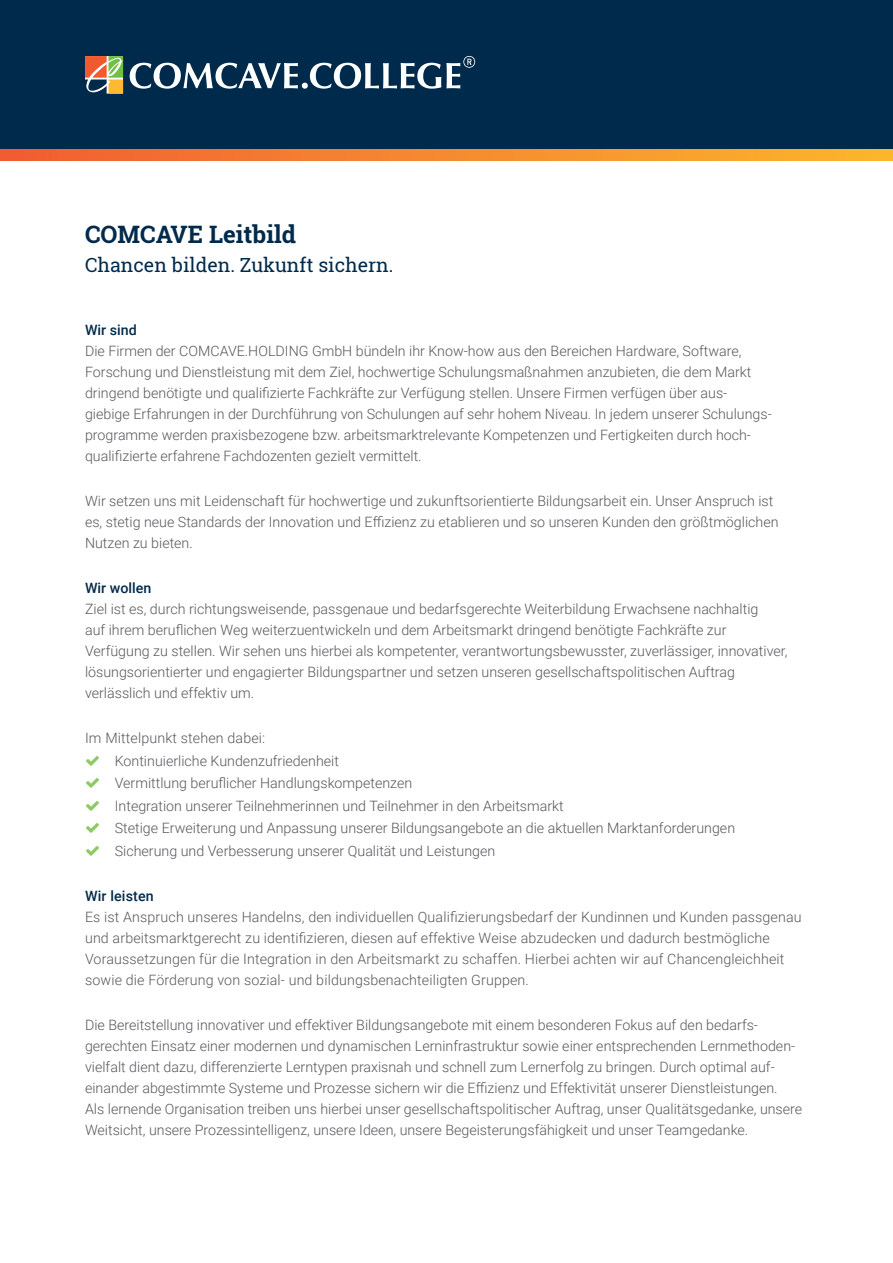
<style>
.page{position:relative;width:893px;height:1263px;background:#fff}
.page>*{position:absolute;margin:0;border:0;box-sizing:border-box;transform-origin:0 0}
.t1{font:700 24px "Roboto Slab";color:#002a4b}
.t2{font:19.5px "Roboto Slab";color:#002a4b}
.t3{font:300 14.25px/21px "Roboto";color:#57585a}
.t4{font:500 14.25px "Roboto";color:#002a4b}
</style>
<div class="page">
<div style="left:0;top:0;width:893px;height:150px;background:#002a4b"></div>
<svg style="left:0;top:150px;width:893px;height:10px;background:#f5892f"></svg>
<svg style="left:130px;top:56px;width:345px;height:33px"></svg>
<svg style="left:85px;top:56px;width:38px;height:38px"></svg>
<h1 class="t1" style="left:85px;top:218px;width:212px">COMCAVE Leitbild</h1>
<h2 class="t2" style="left:85px;top:251px;width:310px">Chancen bilden. Zukunft sichern.</h2>
<p class="t4" style="left:85px;top:320px;width:53px">Wir sind</p>
<p class="t3" style="left:85px;top:340px;width:688px">Die Firmen der COMCAVE.HOLDING GmbH bündeln ihr Know-how aus den Bereichen Hardware, Software, Forschung und Dienstleistung mit dem Ziel, hochwertige Schulungsmaßnahmen anzubieten, die dem Markt dringend benötigte und qualifizierte Fachkräfte zur Verfügung stellen. Unsere Firmen verfügen über aus&shy;giebige Erfahrungen in der Durchführung von Schulungen auf sehr hohem Niveau. In jedem unserer Schulungs&shy;programme werden praxisbezogene bzw. arbeitsmarktrelevante Kompetenzen und Fertigkeiten durch hoch&shy;qualifizierte erfahrene Fachdozenten gezielt vermittelt.</p>
<p class="t3" style="left:85px;top:490px;width:695px">Wir setzen uns mit Leidenschaft für hochwertige und zukunftsorientierte Bildungsarbeit ein. Unser Anspruch ist es, stetig neue Standards der Innovation und Effizienz zu etablieren und so unseren Kunden den größtmöglichen<br>Nutzen zu bieten.</p>
<p class="t4" style="left:85px;top:578px;width:68px">Wir wollen</p>
<p class="t3" style="left:85px;top:598px;width:704px">Ziel ist es, durch richtungsweisende, passgenaue und bedarfsgerechte Weiterbildung Erwachsene nachhaltig<br>auf ihrem beruflichen Weg weiterzuentwickeln und dem Arbeitsmarkt dringend benötigte Fachkräfte zur Verfügung zu stellen. Wir sehen uns hierbei als kompetenter, verantwortungsbewusster, zuverlässiger, innovativer, lösungsorientierter und engagierter Bildungspartner und setzen unseren gesellschaftspolitischen Auftrag verlässlich und effektiv um.</p>
<p class="t3" style="left:115px;top:726px;width:622px;line-height:22.5px;text-indent:-30px">Im Mittelpunkt stehen dabei:<br>Kontinuierliche Kundenzufriedenheit<br>Vermittlung beruflicher Handlungskompetenzen<br>Integration unserer Teilnehmerinnen und Teilnehmer in den Arbeitsmarkt<br>Stetige Erweiterung und Anpassung unserer Bildungsangebote an die aktuellen Marktanforderungen Sicherung und Verbesserung unserer Qualität und Leistungen</p>
<p class="t4" style="left:85px;top:885px;width:70px">Wir leisten</p>
<p class="t3" style="left:85px;top:905px;width:718px">Es ist Anspruch unseres Handelns, den individuellen Qualifizierungsbedarf der Kundinnen und Kunden passgenau und arbeitsmarktgerecht zu identifizieren, diesen auf effektive Weise abzudecken und dadurch bestmögliche Voraussetzungen für die Integration in den Arbeitsmarkt zu schaffen. Hierbei achten wir auf Chancengleichheit sowie die Förderung von sozial- und bildungsbenachteiligten Gruppen.</p>
<p class="t3" style="left:85px;top:1013px;width:719px">Die Bereitstellung innovativer und effektiver Bildungsangebote mit einem besonderen Fokus auf den bedarfs&shy;gerechten Einsatz einer modernen und dynamischen Lerninfrastruktur sowie einer entsprechenden Lernmethoden&shy;vielfalt dient dazu, differenzierte Lerntypen praxisnah und schnell zum Lernerfolg zu bringen. Durch optimal auf&shy;einander abgestimmte Systeme und Prozesse sichern wir die Effizienz und Effektivität unserer Dienstleistungen.<br>Als lernende Organisation treiben uns hierbei unser gesellschaftspolitischer Auftrag, unser Qualitätsgedanke, unsere Weitsicht, unsere Prozessintelligenz, unsere Ideen, unsere Begeisterungsfähigkeit und unser Teamgedanke.</p>
</div>
